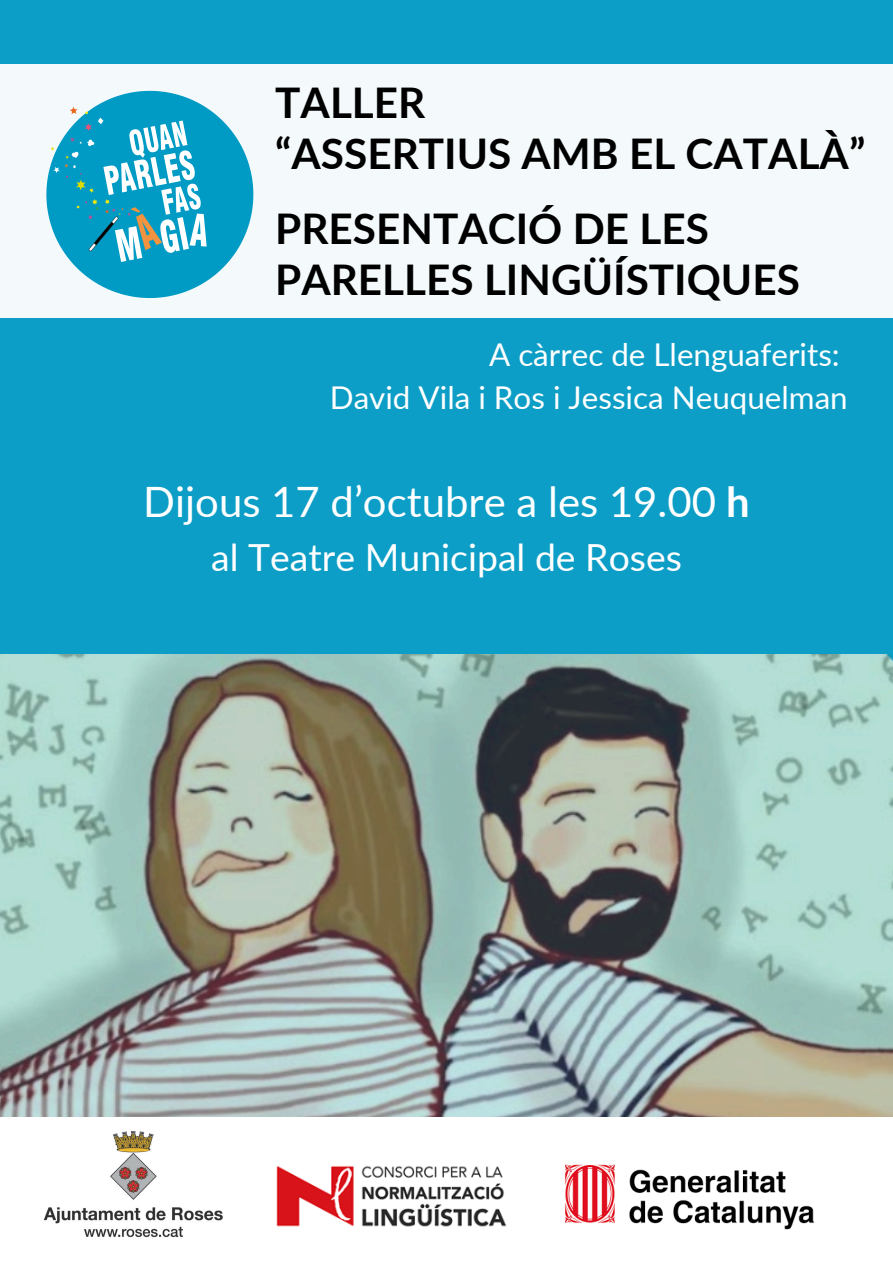
<style>
.page{position:relative;width:893px;height:1263px;background:#0c9ec6}
.page>*{position:absolute;margin:0;border:0;box-sizing:border-box;transform-origin:0 0}
.t1{font:700 42.3px/50.6px "Lato";color:#000}
.t2{font:41.85px "Lato";color:#fff}
.t3{font:37.35px "Lato";color:#fff}
.t4{font:31.35px "Lato";color:#fff}
.s1{font-weight:700}
</style>
<div class="page">
<div style="left:0;top:64px;width:893px;height:254px;background:#f4fafc"></div>
<img style="left:0;top:655px;width:893px;height:461px">
<div style="left:0;top:1116px;width:893px;height:147px;background:#fff"></div>
<img style="left:276px;top:1165px;width:231px;height:62px">
<img style="left:565px;top:1164px;width:249px;height:66px">
<img style="left:43px;top:1130px;width:180px;height:108px">
<svg style="left:46px;top:91px;width:207px;height:207px"></svg>
<h2 class="t1" style="left:275px;top:77px;width:591px">TALLER<br>“ASSERTIUS AMB EL CATALÀ”</h2>
<p class="t1" style="left:275px;top:203px;width:526px">PRESENTACIÓ DE LES<br>PARELLES LINGÜÍSTIQUES</p>
<p class="t4" style="left:489px;top:335px;width:352px">A càrrec de Llenguaferits:</p>
<p class="t4" style="left:330px;top:378px;width:519px">David Vila i Ros i Jessica Neuquelman</p>
<p class="t2" style="left:143px;top:476px;width:608px">Dijous 17 d’octubre a les 19.00 <span class="s1">h</span></p>
<p class="t3" style="left:211px;top:534px;width:472px">al Teatre Municipal de Roses</p>
</div>
